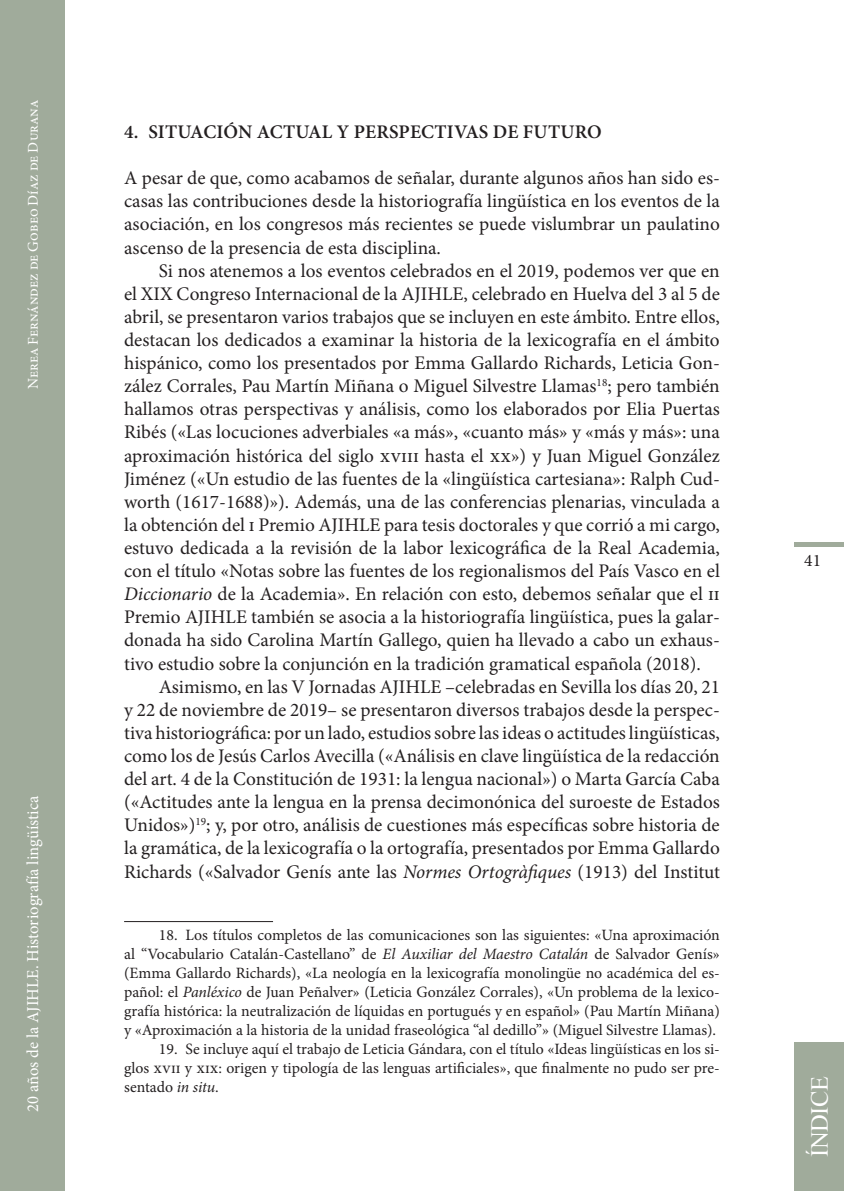
<style>
.page{position:relative;width:844px;height:1191px;background:#fff}
.page>*{position:absolute;margin:0;border:0;box-sizing:border-box;transform-origin:0 0}
.t1{font:24.5px "Times New Roman";letter-spacing:-.015em;color:#fff}
._00_texto_normal{font:19.25px/23.1px "Minion Pro";color:#231f20;text-align:justify}
._03_texto_normal_tra{font:19.25px/23.1px "Minion Pro";letter-spacing:-.005em;color:#231f20;text-align:justify}
._40_Enunciado_01{font:600 19.25px "Minion Pro";letter-spacing:.01em;color:#231f20}
.t2{font:17.5px "Minion Pro";color:#231f20}
.t3{font:16.62px "Minion Pro";color:#fff}
.zz_notas{font:15.75px/18.9px "Minion Pro";color:#231f20;text-align:justify}
.t4{font:14.88px "Minion Pro";color:#fff}
.s1{font-style:italic}
</style>
<div class="page">
<div style="left:0;top:0;width:64px;height:1191px;background:#a0ab9b"></div>
<div style="left:794px;top:1042px;width:49px;height:149px;background:#a0ab9b"></div>
<div style="left:794px;top:542px;width:49px;height:5px;background:#a0ab9b"></div>
<hr style="left:124px;top:921px;width:149px;height:1px;background:#231f20">
<p class="t4" style="left:23px;top:389px;width:290px;rotate:-90deg">Nerea Fernández de Gobeo Díaz de Durana</p>
<p class="t3" style="left:22px;top:1112px;width:318px;rotate:-90deg">20 años de la AJIHLE. Historiografía lingüística</p>
<p class="_40_Enunciado_01" style="left:124px;top:119px;width:479px">4. SITUACIÓN ACTUAL Y PERSPECTIVAS DE FUTURO</p>
<p class="_03_texto_normal_tra" style="left:124px;top:167px;width:597px">A pesar de que, como acabamos de señalar, durante algunos años han sido es&shy;casas las contribuciones desde la historiografía lingüística en los eventos de la asociación, en los congresos más recientes se puede vislumbrar un paulatino ascenso de la presencia de esta disciplina.</p>
<p class="_00_texto_normal" style="left:124px;top:259px;width:597px;text-indent:35px">Si nos atenemos a los eventos celebrados en el 2019, podemos ver que en el XIX Congreso Internacional de la AJIHLE, celebrado en Huelva del 3 al 5 de abril, se presentaron varios trabajos que se incluyen en este ámbito. Entre ellos, destacan los dedicados a examinar la historia de la lexicografía en el ámbito hispánico, como los presentados por Emma Gallardo Richards, Leticia Gon&shy;zález Corrales, Pau Martín Miñana o Miguel Silvestre Llamas<sup>18</sup>; pero también hallamos otras perspectivas y análisis, como los elaborados por Elia Puertas Ribés («Las locuciones adverbiales «a más», «cuanto más» y «más y más»: una aproximación histórica del siglo xviii hasta el xx») y Juan Miguel González Jiménez («Un estudio de las fuentes de la «lingüística cartesiana»: Ralph Cud&shy;worth (1617-1688)»). Además, una de las conferencias plenarias, vinculada a la obtención del i Premio AJIHLE para tesis doctorales y que corrió a mi cargo, estuvo dedicada a la revisión de la labor lexicográfica de la Real Academia, con el título «Notas sobre las fuentes de los regionalismos del País Vasco en el <span class="s1">Diccionario</span> de la Academia». En relación con esto, debemos señalar que el ii Premio AJIHLE también se asocia a la historiografía lingüística, pues la galar&shy;donada ha sido Carolina Martín Gallego, quien ha llevado a cabo un exhaus&shy;tivo estudio sobre la conjunción en la tradición gramatical española (2018).</p>
<p class="_00_texto_normal" style="left:124px;top:675px;width:597px;text-indent:35px">Asimismo, en las V Jornadas AJIHLE –celebradas en Sevilla los días 20, 21 y 22 de noviembre de 2019– se presentaron diversos trabajos desde la perspec&shy;tiva historiográfica: por un lado, estudios sobre las ideas o actitudes lingüísticas, como los de Jesús Carlos Avecilla («Análisis en clave lingüística de la redacción del art. 4 de la Constitución de 1931: la lengua nacional») o Marta García Caba («Actitudes ante la lengua en la prensa decimonónica del suroeste de Estados Unidos»)<sup>19</sup>; y, por otro, análisis de cuestiones más específicas sobre historia de la gramática, de la lexicografía o la ortografía, presentados por Emma Gallardo Richards («Salvador Genís ante las <span class="s1">Normes Ortogràfiques</span> (1913) del Institut</p>
<p class="zz_notas" style="left:124px;top:926px;width:597px;text-indent:35px">18. Los títulos completos de las comunicaciones son las siguientes: «Una aproximación al “Vocabulario Catalán-Castellano” de <span class="s1">El Auxiliar del Maestro Catalán</span> de Salvador Genís» (Emma Gallardo Richards), «La neología en la lexicografía monolingüe no académica del es&shy;pañol: el <span class="s1">Panléxico</span> de Juan Peñalver» (Leticia González Corrales), «Un problema de la lexico&shy;grafía histórica: la neutralización de líquidas en portugués y en español» (Pau Martín Miñana) y «Aproximación a la historia de la unidad fraseológica “al dedillo”» (Miguel Silvestre Llamas).</p>
<p class="zz_notas" style="left:124px;top:1039px;width:597px;text-indent:35px">19. Se incluye aquí el trabajo de Leticia Gándara, con el título «Ideas lingüísticas en los si&shy;glos xvii y xix: origen y tipología de las lenguas artificiales», que finalmente no pudo ser pre&shy;sentado <span class="s1">in situ</span>.</p>
<p class="t2" style="left:804px;top:548px;width:18px">41</p>
<p class="t1" style="left:802px;top:1157px;width:83px;rotate:-90deg">ÍNDICE</p>
</div>
